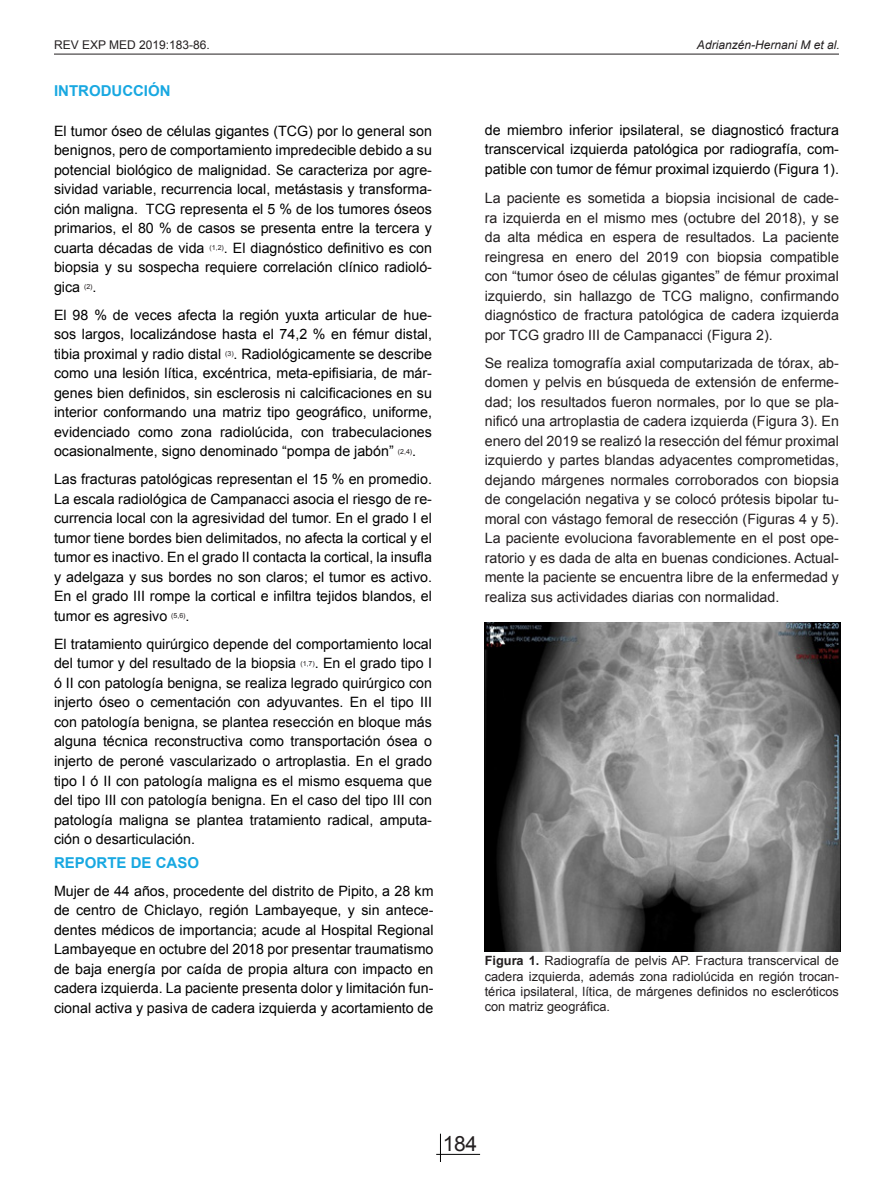
<style>
.page{position:relative;width:893px;height:1191px;background:#fff}
.page>*{position:absolute;margin:0;border:0;box-sizing:border-box;transform-origin:0 0}
.t1{font:21px "Arial";color:#231f20}
.t2{font:700 15px "Arial";color:#18a8e1}
.t3{font:14.25px/19.5px "Arial";color:#000;text-align:justify}
.t4{font:14.25px/19.5px "Arial";color:#231f20;text-align:justify}
.t5{font:12.75px/15.3px "Arial";color:#231f20;text-align:justify}
.t6{font:italic 12px "Arial";color:#231f20}
.t7{font:12px "Arial";color:#231f20}
.s1{font-weight:700}
</style>
<div class="page">
<svg style="left:440px;top:1133px;width:1px;height:29px"></svg>
<hr style="left:436px;top:1154px;width:44px;height:1px;background:#000">
<hr style="left:54px;top:54px;width:785px;height:1px;background:#231f20">
<img style="left:484px;top:622px;width:356px;height:329px">
<p class="t7" style="left:54px;top:37px;width:157px">REV EXP MED 2019:183-86.</p>
<p class="t6" style="left:697px;top:37px;width:144px">Adrianzén-Hernani M et al.</p>
<p class="t2" style="left:54px;top:81px;width:118px">INTRODUCCIÓN</p>
<p class="t3" style="left:54px;top:121px;width:379px">El tumor óseo de células gigantes (TCG) por lo general son benignos, pero de comportamiento impredecible debido a su potencial biológico de malignidad. Se caracteriza por agre&shy;sividad variable, recurrencia local, metástasis y transforma&shy;ción maligna. TCG representa el 5 % de los tumores óseos primarios, el 80 % de casos se presenta entre la tercera y cuarta décadas de vida <sup>(1,2)</sup>. El diagnóstico definitivo es con biopsia y su sospecha requiere correlación clínico radioló&shy;gica <sup>(2)</sup>.</p>
<p class="t3" style="left:54px;top:305px;width:380px">El 98 % de veces afecta la región yuxta articular de hue&shy;sos largos, localizándose hasta el 74,2 % en fémur distal, tibia proximal y radio distal <sup>(3)</sup>. Radiológicamente se describe como una lesión lítica, excéntrica, meta-epifisiaria, de már&shy;genes bien definidos, sin esclerosis ni calcificaciones en su interior conformando una matriz tipo geográfico, uniforme, evidenciado como zona radiolúcida, con trabeculaciones ocasionalmente, signo denominado “pompa de jabón” <sup>(2,4)</sup>.</p>
<p class="t3" style="left:54px;top:470px;width:379px">Las fracturas patológicas representan el 15 % en promedio.<br>La escala radiológica de Campanacci asocia el riesgo de re&shy;currencia local con la agresividad del tumor. En el grado I el tumor tiene bordes bien delimitados, no afecta la cortical y el tumor es inactivo. En el grado II contacta la cortical, la insufla y adelgaza y sus bordes no son claros; el tumor es activo.<br>En el grado III rompe la cortical e infiltra tejidos blandos, el tumor es agresivo <sup>(5,6)</sup>.</p>
<p class="t3" style="left:54px;top:634px;width:380px">El tratamiento quirúrgico depende del comportamiento local del tumor y del resultado de la biopsia <sup>(1,7)</sup>. En el grado tipo I ó II con patología benigna, se realiza legrado quirúrgico con injerto óseo o cementación con adyuvantes. En el tipo III con patología benigna, se plantea resección en bloque más alguna técnica reconstructiva como transportación ósea o injerto de peroné vascularizado o artroplastia. En el grado tipo I ó II con patología maligna es el mismo esquema que del tipo III con patología benigna. En el caso del tipo III con patología maligna se plantea tratamiento radical, amputa&shy;ción o desarticulación.</p>
<p class="t2" style="left:54px;top:852px;width:147px">REPORTE DE CASO</p>
<p class="t3" style="left:54px;top:881px;width:381px">Mujer de 44 años, procedente del distrito de Pipito, a 28 km de centro de Chiclayo, región Lambayeque, y sin antece&shy;dentes médicos de importancia; acude al Hospital Regional Lambayeque en octubre del 2018 por presentar traumatismo de baja energía por caída de propia altura con impacto en cadera izquierda. La paciente presenta dolor y limitación fun&shy;cional activa y pasiva de cadera izquierda y acortamiento de</p>
<p class="t3" style="left:485px;top:120px;width:356px">de miembro inferior ipsilateral, se diagnosticó fractura transcervical izquierda patológica por radiografía, com&shy;patible con tumor de fémur proximal izquierdo (Figura 1).</p>
<p class="t4" style="left:485px;top:189px;width:356px">La paciente es sometida a biopsia incisional de cade&shy;ra izquierda en el mismo mes (octubre del 2018), y se da alta médica en espera de resultados. La paciente reingresa en enero del 2019 con biopsia compatible con “tumor óseo de células gigantes” de fémur proximal izquierdo, sin hallazgo de TCG maligno, confirmando diagnóstico de fractura patológica de cadera izquierda por TCG gradro III de Campanacci (Figura 2).</p>
<p class="t4" style="left:485px;top:353px;width:356px">Se realiza tomografía axial computarizada de tórax, ab&shy;domen y pelvis en búsqueda de extensión de enferme&shy;dad; los resultados fueron normales, por lo que se pla&shy;nificó una artroplastia de cadera izquierda (Figura 3). En enero del 2019 se realizó la resección del fémur proximal izquierdo y partes blandas adyacentes comprometidas, dejando márgenes normales corroborados con biopsia de congelación negativa y se colocó prótesis bipolar tu&shy;moral con vástago femoral de resección (Figuras 4 y 5).<br>La paciente evoluciona favorablemente en el post ope&shy;ratorio y es dada de alta en buenas condiciones. Actual&shy;mente la paciente se encuentra libre de la enfermedad y realiza sus actividades diarias con normalidad.</p>
<p class="t5" style="left:485px;top:953px;width:356px"><span class="s1">Figura 1.</span> Radiografía de pelvis AP. Fractura transcervical de cadera izquierda, además zona radiolúcida en región trocan&shy;térica ipsilateral, lítica, de márgenes definidos no escleróticos con matriz geográfica.</p>
<h1 class="t1" style="left:443px;top:1130px;width:36px">184</h1>
</div>
